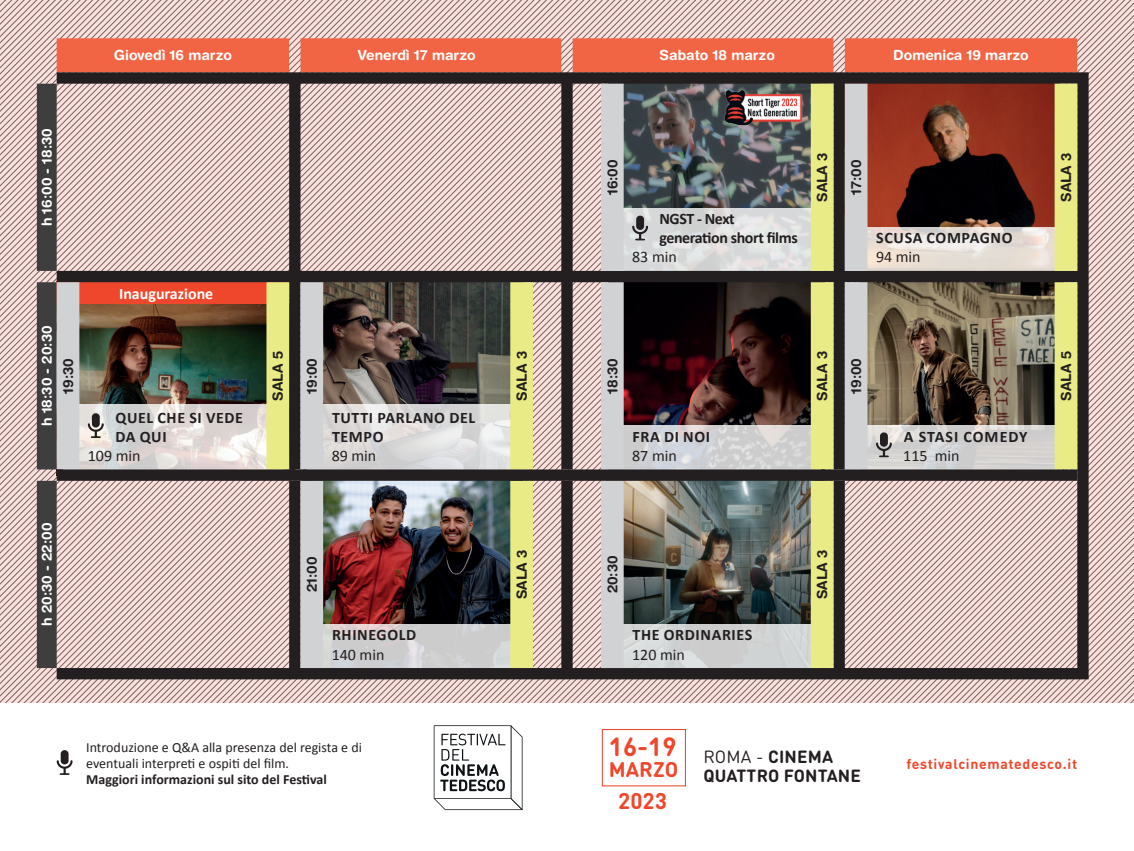
<style>
.page{position:relative;width:1134px;height:851px;background:#fff}
.page>*{position:absolute;margin:0;border:0;box-sizing:border-box;transform-origin:0 0}
.t1{font:700 26px "DIN Round Pro GF";color:#ef472b}
.t2{font:700 22.4px "DIN Round Pro GF";color:#ef472b}
.t3{font:700 21px "DIN Round Pro GF";color:#ef472b}
.t4{font:700 17.4px/18.6px "DIN Round Pro GF";letter-spacing:.01em;color:#231f20}
.t5{font:700 16px/19.2px "Calibri";letter-spacing:.04em;color:#231f20}
.t6{font:16px "Calibri";color:#231f20}
.t7{font:700 16px/19.2px "Calibri";letter-spacing:-.025em;color:#231f20}
.t8{font:700 16px "Calibri";color:#fff}
.t9{font:700 16px "Calibri";letter-spacing:.065em;color:#231f20}
.t10{font:700 14px "Helvetica Rounded LT Std";color:#fff}
.t11{font:700 14px "Helvetica Rounded LT Std";color:#231f20}
.t12{font:14px/16px "Calibri";color:#231f20}
.t13{font:700 14px "Calibri";color:#231f20}
.t14{font:700 14px "DIN Round Pro GF";letter-spacing:.05em;color:#ef472b}
.s1{font-weight:400}
</style>
<div class="page">
<svg style="left:1077px;top:0;width:57px;height:703px;background:#bda7a4"></svg>
<img style="left:0;top:0;width:1077px;height:703px">
<svg style="left:57px;top:750px;width:16px;height:24px"></svg>
<svg style="left:434px;top:725px;width:88px;height:84px"></svg>
<div style="left:602px;top:728px;width:84px;height:58px;border:1px solid #ef472b"></div>
<p class="t10" style="left:114px;top:47px;width:120px">Giovedì 16 marzo</p>
<p class="t10" style="left:358px;top:47px;width:119px">Venerdì 17 marzo</p>
<p class="t10" style="left:659px;top:47px;width:117px">Sabato 18 marzo</p>
<p class="t10" style="left:893px;top:47px;width:137px">Domenica 19 marzo</p>
<p class="t10" style="left:38px;top:226px;width:100px;rotate:-90deg">h 16:00 - 18:30</p>
<p class="t10" style="left:38px;top:426px;width:102px;rotate:-90deg">h 18:30 - 20:30</p>
<p class="t11" style="left:60px;top:393px;width:37px;rotate:-90deg">19:30</p>
<p class="t8" style="left:119px;top:283px;width:96px">Inaugurazione</p>
<p class="t5" style="left:115px;top:407px;width:129px">QUEL CHE SI VEDE<br>DA QUI</p>
<p class="t6" style="left:88px;top:445px;width:54px">109 min</p>
<p class="t10" style="left:38px;top:626px;width:105px;rotate:-90deg">h 20:30 - 22:00</p>
<p class="t11" style="left:269px;top:400px;width:51px;rotate:-90deg">SALA 5</p>
<p class="t11" style="left:303px;top:393px;width:37px;rotate:-90deg">19:00</p>
<p class="t5" style="left:332px;top:407px;width:145px">TUTTI PARLANO DEL<br>TEMPO</p>
<p class="t6" style="left:332px;top:445px;width:46px">89 min</p>
<p class="t11" style="left:303px;top:592px;width:37px;rotate:-90deg">21:00</p>
<p class="t5" style="left:332px;top:624px;width:86px">RHINEGOLD</p>
<p class="t6" style="left:332px;top:644px;width:54px">140 min</p>
<p class="t11" style="left:604px;top:195px;width:37px;rotate:-90deg">16:00</p>
<p class="t7" style="left:659px;top:208px;width:140px">NGST - Next generation short films</p>
<p class="t6" style="left:632px;top:247px;width:46px">83 min</p>
<p class="t11" style="left:814px;top:202px;width:51px;rotate:-90deg">SALA 3</p>
<p class="t11" style="left:848px;top:195px;width:37px;rotate:-90deg">17:00</p>
<p class="t5" style="left:876px;top:227px;width:138px">SCUSA COMPAGNO</p>
<p class="t6" style="left:876px;top:247px;width:46px">94 min</p>
<p class="t11" style="left:513px;top:400px;width:51px;rotate:-90deg">SALA 3</p>
<p class="t11" style="left:604px;top:393px;width:37px;rotate:-90deg">18:30</p>
<p class="t5" style="left:632px;top:426px;width:79px">FRA DI NOI</p>
<p class="t6" style="left:632px;top:445px;width:46px">87 min</p>
<p class="t11" style="left:814px;top:400px;width:51px;rotate:-90deg">SALA 3</p>
<p class="t11" style="left:848px;top:393px;width:37px;rotate:-90deg">19:00</p>
<p class="t9" style="left:904px;top:426px;width:125px">A STASI COMEDY</p>
<p class="t6" style="left:903px;top:445px;width:58px">115 min</p>
<p class="t11" style="left:513px;top:599px;width:51px;rotate:-90deg">SALA 3</p>
<p class="t11" style="left:604px;top:593px;width:40px;rotate:-90deg">20:30</p>
<p class="t5" style="left:632px;top:624px;width:121px">THE ORDINARIES</p>
<p class="t6" style="left:632px;top:644px;width:54px">120 min</p>
<p class="t11" style="left:814px;top:599px;width:51px;rotate:-90deg">SALA 3</p>
<p class="t11" style="left:1057px;top:202px;width:51px;rotate:-90deg">SALA 3</p>
<p class="t11" style="left:1057px;top:400px;width:51px;rotate:-90deg">SALA 5</p>
<p class="t12" style="left:86px;top:738px;width:277px">Introduzione e Q&amp;A alla presenza del regista e di eventuali interpreti e ospiti del film.</p>
<p class="t13" style="left:86px;top:770px;width:242px">Maggiori informazioni sul sito del Festival</p>
<h1 class="t1" style="left:609px;top:728px;width:69px">16-19</h1>
<h3 class="t3" style="left:609px;top:754px;width:71px">MARZO</h3>
<h2 class="t2" style="left:618px;top:784px;width:50px">2023</h2>
<p class="t4" style="left:703px;top:747px;width:159px"><span class="s1">ROMA -</span> CINEMA<br>QUATTRO FONTANE</p>
<p class="t14" style="left:906px;top:753px;width:172px">festivalcinematedesco.it</p>
</div>
